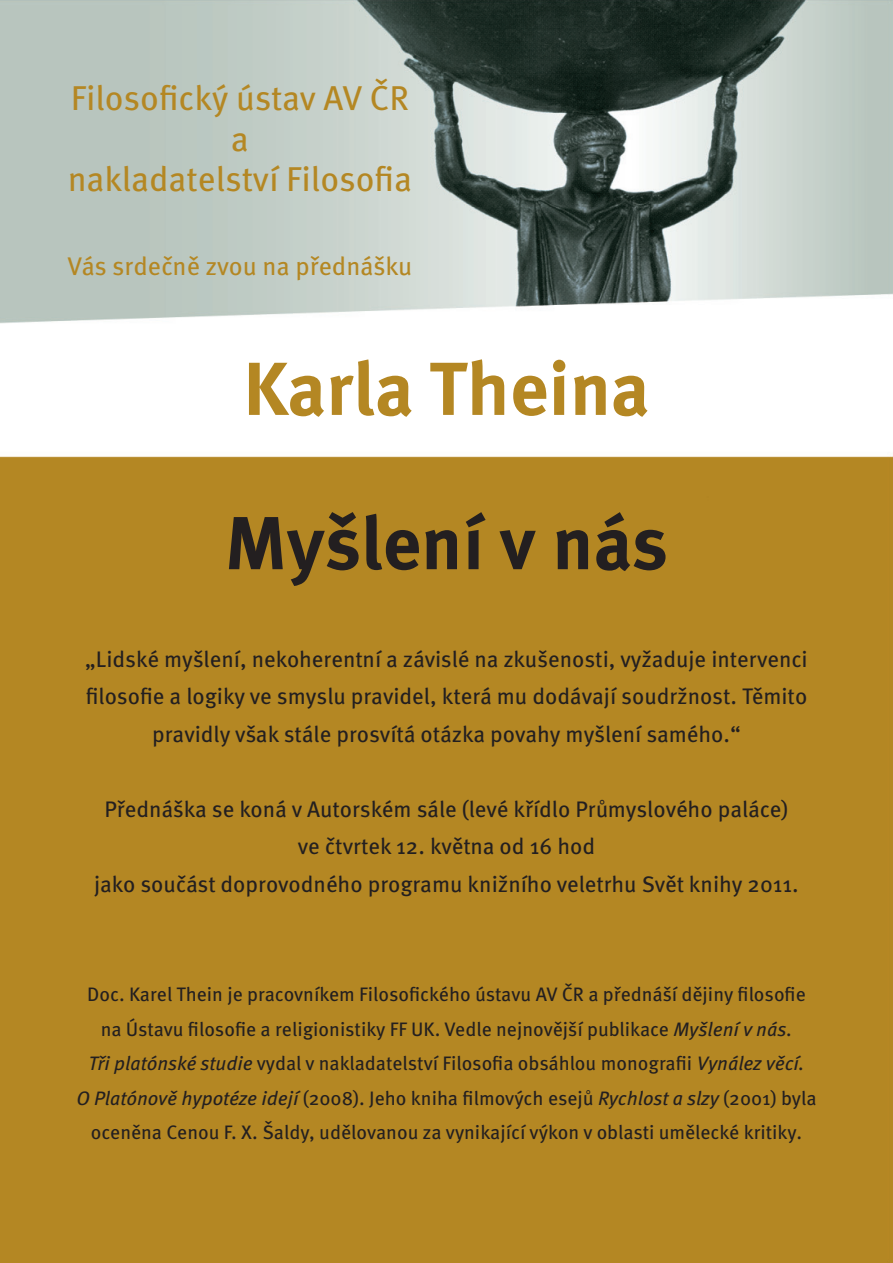
<style>
.page{position:relative;width:893px;height:1263px;background:#fff}
.page>*{position:absolute;margin:0;border:0;box-sizing:border-box;transform-origin:0 0}
.t1{font:700 75px "Meta Pro";color:#b48723}
.t2{font:700 75px "Meta Pro";color:#231f20}
.t3{font:34.5px/40.5px "Meta Pro";color:#b48723;text-align:center}
.t4{font:25.5px "Meta Pro";color:#b48723}
.t5{font:22.5px/37.5px "Meta Pro";color:#231f20;text-align:center}
.t6{font:19.5px/34.5px "Meta Pro";color:#231f20;text-align:center}
.s1{font-style:italic}
</style>
<div class="page">
<img style="left:0;top:0;width:893px;height:1263px">
<h2 class="t3" style="left:68px;top:80px;width:346px">Filosofický ústav AV ČR a<br>nakladatelství Filosofia</h2>
<h3 class="t4" style="left:68px;top:256px;width:346px">Vás srdečně zvou na přednášku</h3>
<h1 class="t1" style="left:243px;top:359px;width:408px">Karla Theina</h1>
<h1 class="t2" style="left:225px;top:513px;width:445px">Myšlení v nás</h1>
<p class="t5" style="left:85px;top:641px;width:724px">„Lidské myšlení, nekoherentní a závislé na zkušenosti, vyžaduje intervenci filosofie a logiky ve smyslu pravidel, která mu dodávají soudržnost. Těmito pravidly však stále prosvítá otázka povahy myšlení samého.“</p>
<p class="t5" style="left:94px;top:791px;width:706px">Přednáška se koná v Autorském sále (levé křídlo Průmyslového paláce) ve čtvrtek 12. května od 16 hod<br>jako součást doprovodného programu knižního veletrhu Svět knihy 2011.</p>
<p class="t6" style="left:76px;top:978px;width:742px">Doc. Karel Thein je pracovníkem Filosofického ústavu AV ČR a přednáší dějiny filosofie na Ústavu filosofie a religionistiky FF UK. Vedle nejnovější publikace <span class="s1">Myšlení v nás.<br>Tři platónské studie</span> vydal v nakladatelství Filosofia obsáhlou monografii <span class="s1">Vynález věcí.<br>O Platónově hypotéze idejí</span> (2008). Jeho kniha filmových esejů <span class="s1">Rychlost a slzy</span> (2001) byla oceněna Cenou F. X. Šaldy, udělovanou za vynikající výkon v oblasti umělecké kritiky.</p>
</div>
